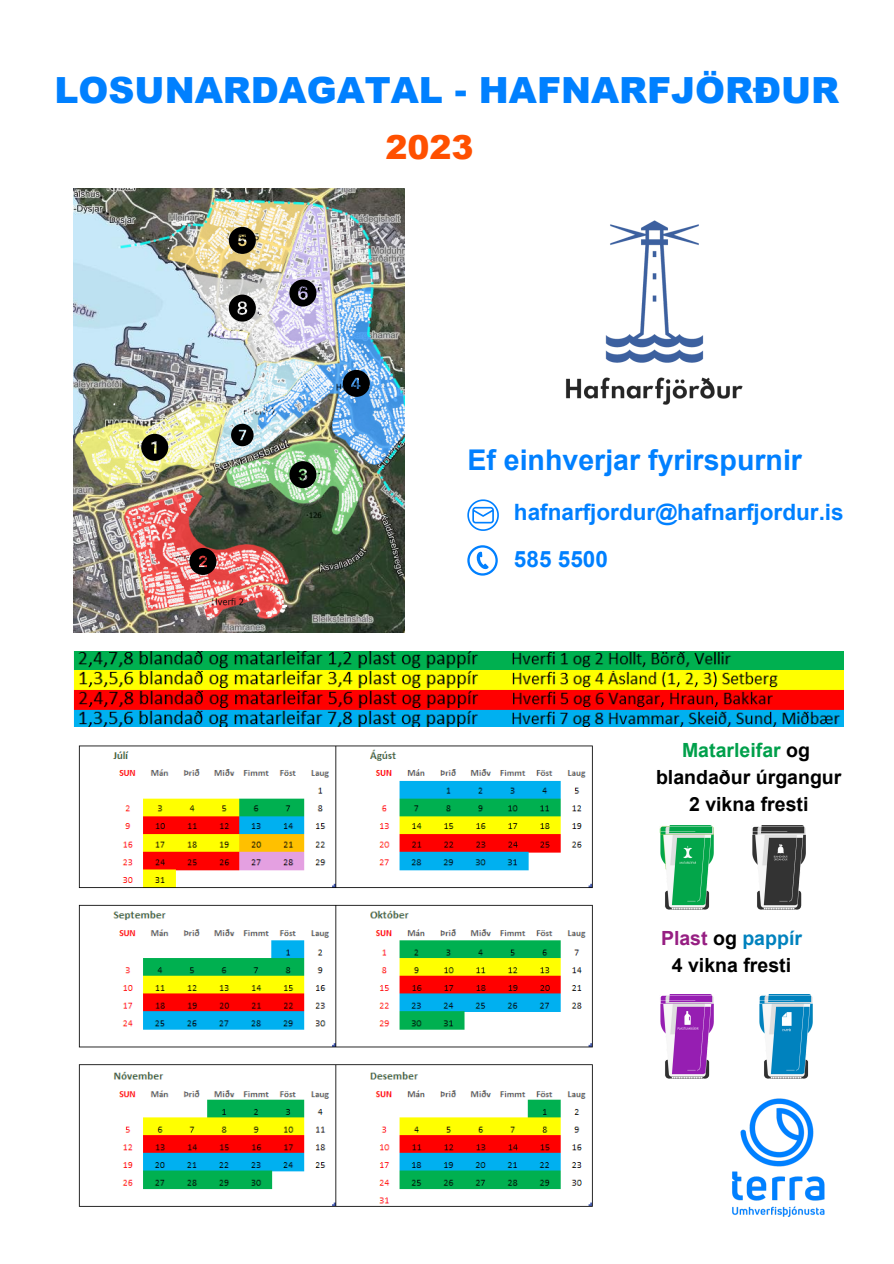
<style>
.page{position:relative;width:894px;height:1264px;background:#fff}
.page>*{position:absolute;margin:0;border:0;box-sizing:border-box;transform-origin:0 0}
.t1{font:900 36px "Arial";color:#0080ff}
.t2{font:900 33px "Arial";color:#ff5000}
.t3{font:700 28.5px "Arial";color:#0080ff}
.t4{font:700 22.5px "Arial";color:#0080ff}
.t5{font:700 19.5px "Arial";color:#000}
.t6{font:700 19.5px "Arial";color:#0082be}
.t7{font:700 19.5px "Arial";color:#00a04b}
.s1{color:#000}
.s2{color:#961e82}
</style>
<div class="page">
<img style="left:74px;top:189px;width:330px;height:443px">
<svg style="left:141px;top:434px;width:27px;height:27px"></svg>
<svg style="left:189px;top:548px;width:27px;height:27px"></svg>
<svg style="left:289px;top:461px;width:27px;height:27px"></svg>
<svg style="left:343px;top:370px;width:27px;height:27px"></svg>
<svg style="left:229px;top:227px;width:27px;height:27px"></svg>
<svg style="left:289px;top:279px;width:27px;height:27px"></svg>
<svg style="left:231px;top:424px;width:22px;height:22px"></svg>
<svg style="left:229px;top:294px;width:27px;height:27px"></svg>
<img style="left:78px;top:745px;width:515px;height:462px">
<img style="left:566px;top:220px;width:177px;height:185px">
<svg style="left:467px;top:545px;width:30px;height:30px"></svg>
<svg style="left:467px;top:499px;width:31px;height:32px"></svg>
<img style="left:667px;top:1078px;width:158px;height:139px">
<img style="left:660px;top:994px;width:53px;height:84px">
<img style="left:759px;top:994px;width:53px;height:84px">
<img style="left:659px;top:825px;width:54px;height:84px">
<img style="left:752px;top:825px;width:53px;height:84px">
<img style="left:74px;top:651px;width:769px;height:76px">
<p class="t1" style="left:55px;top:64px;width:786px">LOSUNARDAGATAL - HAFNARFJÖRÐUR</p>
<p class="t2" style="left:385px;top:123px;width:90px">2023</p>
<p class="t3" style="left:467px;top:444px;width:336px">Ef einhverjar fyrirspurnir</p>
<p class="t4" style="left:514px;top:499px;width:331px">hafnarfjordur@hafnarfjordur.is</p>
<p class="t4" style="left:514px;top:546px;width:95px">585 5500</p>
<p class="t7" style="left:681px;top:739px;width:129px">Matarleifar <span class="s1">og</span></p>
<p class="t5" style="left:655px;top:766px;width:187px">blandaður úrgangur</p>
<p class="t5" style="left:688px;top:793px;width:121px">2 vikna fresti</p>
<p class="t6" style="left:660px;top:927px;width:142px"><span class="s2">Plast</span> <span class="s1">og</span> pappír</p>
<p class="t5" style="left:671px;top:954px;width:121px">4 vikna fresti</p>
</div>
